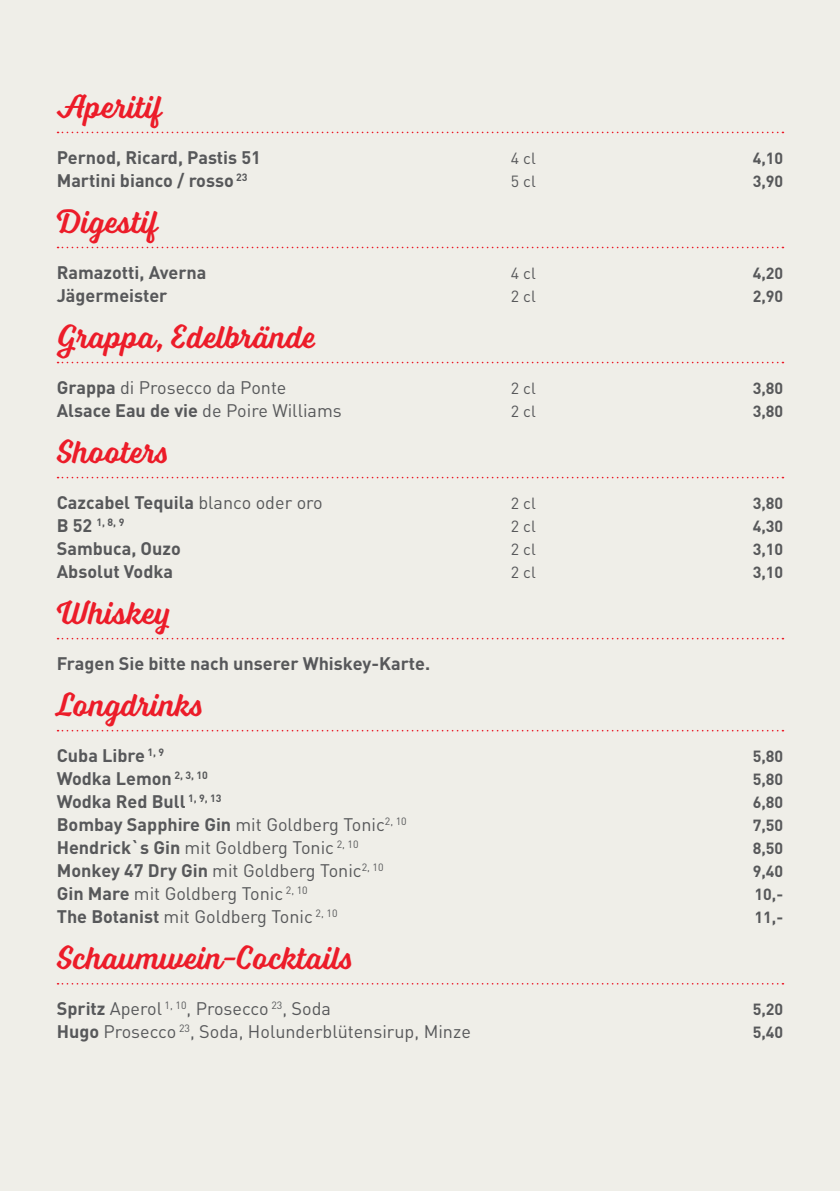
<style>
.page{position:relative;width:840px;height:1191px;background:#fff}
.page>*{position:absolute;margin:0;border:0;box-sizing:border-box;transform-origin:0 0}
.t1{font:34px "Voltage";color:#ec1c29}
.t2{font:18px "DIN";color:#57585a}
.t3{font:700 18px "DIN";color:#57585a}
.t4{font:700 16px "DIN";color:#57585a}
.t5{font:16px "DIN";color:#57585a}
.t6{font:700 10.4px "DIN";color:#57585a}
.s1{font-weight:700}
.s2{font-weight:400}
.s3{font-size:18px}
</style>
<div class="page">
<div style="left:0;top:0;width:839px;height:1191px;background:#efeee8"></div>
<svg style="left:57px;top:132px;width:726px;height:1px"></svg>
<svg style="left:57px;top:247px;width:726px;height:1px"></svg>
<svg style="left:57px;top:362px;width:726px;height:1px"></svg>
<svg style="left:57px;top:477px;width:726px;height:1px"></svg>
<svg style="left:57px;top:638px;width:726px;height:1px"></svg>
<svg style="left:57px;top:730px;width:726px;height:1px"></svg>
<svg style="left:57px;top:983px;width:726px;height:1px"></svg>
<h1 class="t1" style="left:57px;top:86px;width:107px">Aperitif</h1>
<p class="t3" style="left:57px;top:146px;width:205px">Pernod, Ricard, Pastis 51</p>
<p class="t5" style="left:510px;top:148px;width:26px">4 cl</p>
<p class="t4" style="left:752px;top:148px;width:32px">4,10</p>
<p class="t3" style="left:57px;top:169px;width:192px">Martini bianco / rosso <sup>23</sup></p>
<p class="t5" style="left:510px;top:171px;width:26px">5 cl</p>
<p class="t4" style="left:752px;top:171px;width:32px">3,90</p>
<h1 class="t1" style="left:57px;top:201px;width:103px">Digestif</h1>
<p class="t3" style="left:57px;top:261px;width:151px">Ramazotti, Averna</p>
<p class="t5" style="left:510px;top:263px;width:26px">4 cl</p>
<p class="t4" style="left:752px;top:263px;width:32px">4,20</p>
<p class="t3" style="left:57px;top:284px;width:112px">Jägermeister</p>
<p class="t5" style="left:510px;top:286px;width:26px">2 cl</p>
<p class="t4" style="left:752px;top:286px;width:32px">2,90</p>
<h1 class="t1" style="left:57px;top:316px;width:261px">Grappa, Edelbrände</h1>
<p class="t2" style="left:57px;top:376px;width:231px"><span class="s1">Grappa</span> di Prosecco da Ponte</p>
<p class="t5" style="left:510px;top:378px;width:26px">2 cl</p>
<p class="t4" style="left:752px;top:378px;width:32px">3,80</p>
<p class="t2" style="left:57px;top:399px;width:286px"><span class="s1">Alsace Eau de vie</span> de Poire Williams</p>
<p class="t5" style="left:510px;top:401px;width:26px">2 cl</p>
<p class="t4" style="left:752px;top:401px;width:32px">3,80</p>
<h1 class="t1" style="left:57px;top:431px;width:114px">Shooters</h1>
<p class="t3" style="left:57px;top:491px;width:267px">Cazcabel Tequila <span class="s2">blanco oder oro</span></p>
<p class="t5" style="left:510px;top:493px;width:26px">2 cl</p>
<p class="t4" style="left:752px;top:493px;width:32px">3,80</p>
<p class="t6" style="left:57px;top:515px;width:69px"><span class="s3">B 52</span> 1, 8, 9</p>
<p class="t5" style="left:510px;top:516px;width:26px">2 cl</p>
<p class="t4" style="left:752px;top:516px;width:32px">4,30</p>
<p class="t3" style="left:57px;top:537px;width:126px">Sambuca, Ouzo</p>
<p class="t5" style="left:510px;top:539px;width:26px">2 cl</p>
<p class="t4" style="left:752px;top:539px;width:32px">3,10</p>
<p class="t3" style="left:57px;top:560px;width:118px">Absolut Vodka</p>
<p class="t5" style="left:510px;top:562px;width:26px">2 cl</p>
<p class="t4" style="left:752px;top:562px;width:32px">3,10</p>
<h1 class="t1" style="left:57px;top:592px;width:115px">Whiskey</h1>
<p class="t3" style="left:57px;top:652px;width:375px">Fragen Sie bitte nach unserer Whiskey-Karte.</p>
<h1 class="t1" style="left:57px;top:684px;width:148px">Longdrinks</h1>
<p class="t3" style="left:57px;top:744px;width:109px">Cuba Libre <sup>1,</sup> <sup>9</sup></p>
<p class="t4" style="left:752px;top:746px;width:32px">5,80</p>
<p class="t3" style="left:57px;top:767px;width:152px">Wodka Lemon <sup>2,</sup> <sup>3,</sup> <sup>10</sup></p>
<p class="t4" style="left:752px;top:769px;width:32px">5,80</p>
<p class="t3" style="left:57px;top:790px;width:166px">Wodka Red Bull <sup>1,</sup> <sup>9,</sup> <sup>13</sup></p>
<p class="t4" style="left:752px;top:792px;width:32px">6,80</p>
<p class="t3" style="left:57px;top:813px;width:351px">Bombay Sapphire Gin <span class="s2">mit Goldberg Tonic</span><sup>2,</sup> <sup>10</sup></p>
<p class="t4" style="left:752px;top:815px;width:32px">7,50</p>
<p class="t2" style="left:57px;top:836px;width:303px"><span class="s1">Hendrick`s Gin</span> mit Goldberg Tonic <sup>2,</sup> <sup>10</sup></p>
<p class="t4" style="left:752px;top:838px;width:32px">8,50</p>
<p class="t2" style="left:57px;top:859px;width:328px"><span class="s1">Monkey 47 Dry Gin</span> mit Goldberg Tonic<sup>2,</sup> <sup>10</sup></p>
<p class="t4" style="left:752px;top:861px;width:32px">9,40</p>
<p class="t2" style="left:57px;top:882px;width:252px"><span class="s1">Gin Mare</span> mit Goldberg Tonic <sup>2,</sup> <sup>10</sup></p>
<p class="t4" style="left:754px;top:884px;width:30px">10,-</p>
<p class="t2" style="left:57px;top:905px;width:282px"><span class="s1">The Botanist</span> mit Goldberg Tonic <sup>2,</sup> <sup>10</sup></p>
<p class="t4" style="left:754px;top:907px;width:30px">11,-</p>
<h1 class="t1" style="left:57px;top:937px;width:298px">Schaumwein-Cocktails</h1>
<p class="t2" style="left:57px;top:997px;width:275px"><span class="s1">Spritz</span> Aperol <sup>1,</sup> <sup>10</sup>, Prosecco <sup>23</sup>, Soda</p>
<p class="t4" style="left:752px;top:999px;width:32px">5,20</p>
<p class="t2" style="left:57px;top:1020px;width:415px"><span class="s1">Hugo</span> Prosecco <sup>23</sup>, Soda, Holunderblütensirup, Minze</p>
<p class="t4" style="left:752px;top:1022px;width:32px">5,40</p>
</div>
